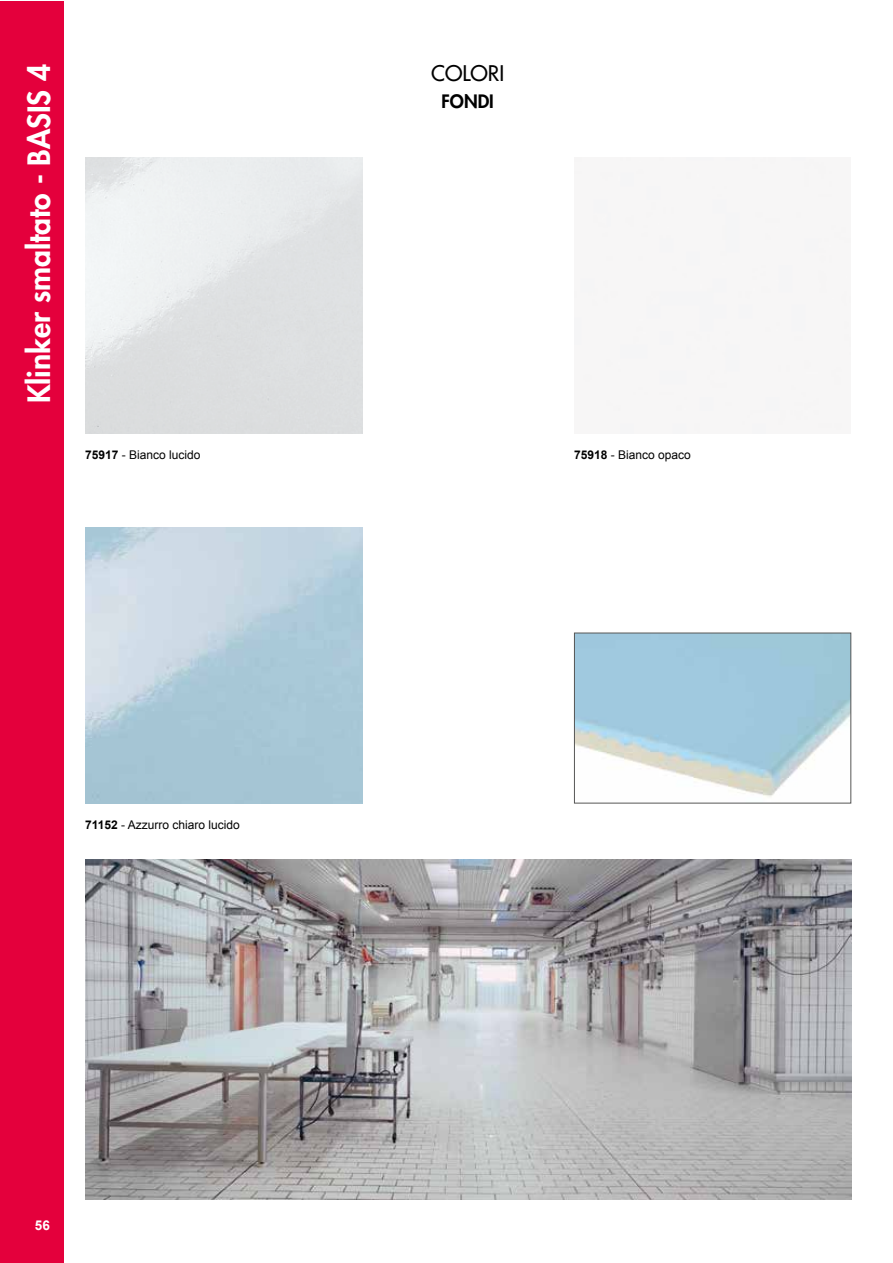
<style>
.page{position:relative;width:893px;height:1263px;background:#fff}
.page>*{position:absolute;margin:0;border:0;box-sizing:border-box;transform-origin:0 0}
.t1{font:800 30px "Futura Std";color:#fff}
.t2{font:500 21px "Futura Std";color:#000}
.t3{font:800 18px "Futura Std";color:#000}
.t4{font:700 13.5px "Arial";color:#fff}
.t5{font:12px "Arial";color:#000}
.s1{font-weight:700}
</style>
<div class="page">
<div style="left:0;top:1px;width:64px;height:1262px;background:#e4003c"></div>
<img style="left:576px;top:635px;width:273px;height:162px">
<div style="left:574px;top:633px;width:277px;height:170px;border:1px solid #575756"></div>
<img style="left:85px;top:859px;width:766px;height:340px">
<h1 class="t1" style="left:20px;top:403px;width:341px;rotate:-90deg">Klinker smaltato - BASIS 4</h1>
<p class="t5" style="left:85px;top:448px;width:117px"><span class="s1">75917</span> - Bianco lucido</p>
<p class="t5" style="left:85px;top:818px;width:156px"><span class="s1">71152</span> - Azzurro chiaro lucido</p>
<p class="t4" style="left:35px;top:1218px;width:17px">56</p>
<h2 class="t2" style="left:431px;top:60px;width:75px">COLORI</h2>
<h3 class="t3" style="left:442px;top:90px;width:54px">FONDI</h3>
<p class="t5" style="left:574px;top:448px;width:118px"><span class="s1">75918</span> - Bianco opaco</p>
</div>
